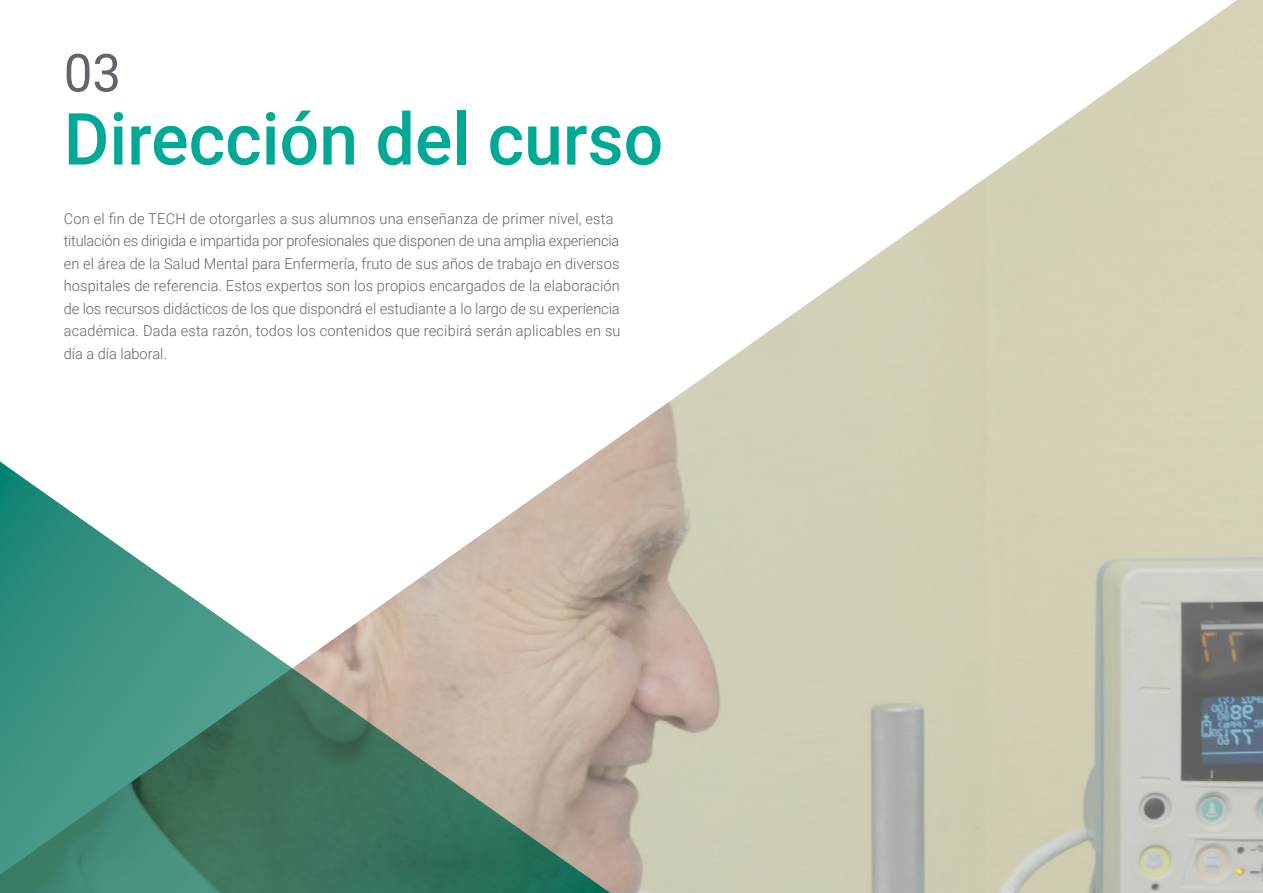
<style>
.page{position:relative;width:1263px;height:893px;background:#fff}
.page>*{position:absolute;margin:0;border:0;box-sizing:border-box;transform-origin:0 0}
.t1{font:500 72px "Roboto";color:#00a996}
.t2{font:52.5px "Roboto";color:#61646a}
.t3{font:300 15px/22.5px "Roboto";letter-spacing:.005em;color:#61646a}
</style>
<div class="page">
<img style="left:607px;top:0;width:656px;height:893px">
<svg style="left:0;top:446px;width:640px;height:447px"></svg>
<h2 class="t2" style="left:64px;top:36px;width:59px">03</h2>
<h1 class="t1" style="left:64px;top:89px;width:601px">Dirección del curso</h1>
<p class="t3" style="left:64px;top:207px;width:558px">Con el fin de TECH de otorgarles a sus alumnos una enseñanza de primer nivel, esta titulación es dirigida e impartida por profesionales que disponen de una amplia experiencia en el área de la Salud Mental para Enfermería, fruto de sus años de trabajo en diversos hospitales de referencia. Estos expertos son los propios encargados de la elaboración de los recursos didácticos de los que dispondrá el estudiante a lo largo de su experiencia académica. Dada esta razón, todos los contenidos que recibirá serán aplicables en su día a día laboral.</p>
</div>
